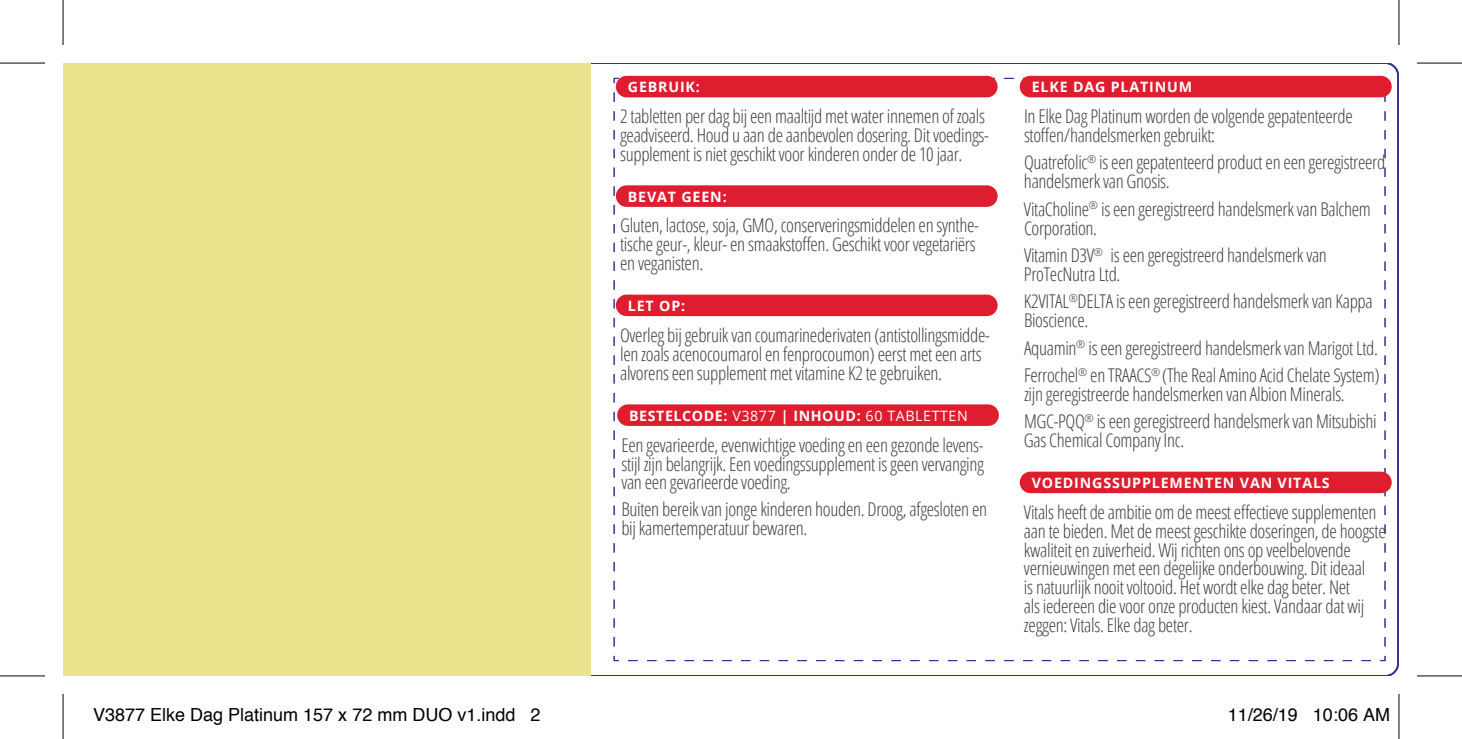
<style>
.page{position:relative;width:1462px;height:739px;background:#fff}
.page>*{position:absolute;margin:0;border:0;box-sizing:border-box;transform-origin:0 0}
.t1{font:300 18.9px/18.9px "Open Sans Condensed";letter-spacing:-.02em;color:#3e3e3f}
.t2{font:18px "Helvetica";color:#000}
.t3{font:700 14.4px "Open Sans";letter-spacing:.06em;color:#fff}
.t4{font:700 14.4px "Open Sans";letter-spacing:.04em;color:#fff}
.s1{font-weight:400}
</style>
<div class="page">
<svg style="left:613px;top:77px;width:6px;height:569px"></svg>
<svg style="left:992px;top:77px;width:32px;height:7px"></svg>
<svg style="left:1379px;top:96px;width:6px;height:565px"></svg>
<svg style="left:613px;top:655px;width:757px;height:6px"></svg>
<div style="left:63px;top:63px;width:528px;height:612px;background:#ece38e"></div>
<div style="left:616px;top:76px;width:381px;height:21px;background:#de1d2f;border-radius:11px"></div>
<div style="left:1019px;top:76px;width:372px;height:21px;background:#de1d2f;border-radius:11px"></div>
<div style="left:1019px;top:471px;width:372px;height:22px;background:#de1d2f;border-radius:11px"></div>
<div style="left:616px;top:185px;width:381px;height:22px;background:#de1d2f;border-radius:11px"></div>
<div style="left:617px;top:404px;width:381px;height:22px;background:#de1d2f;border-radius:11px"></div>
<div style="left:616px;top:294px;width:381px;height:22px;background:#de1d2f;border-radius:11px"></div>
<svg style="left:0;top:676px;width:45px;height:1px"></svg>
<svg style="left:1417px;top:676px;width:44px;height:1px"></svg>
<svg style="left:1399px;top:0;width:1px;height:45px"></svg>
<svg style="left:1399px;top:694px;width:1px;height:44px"></svg>
<hr style="left:0;top:62px;width:45px;height:2px;background:#000">
<hr style="left:1416px;top:62px;width:45px;height:2px;background:#000">
<hr style="left:0;top:675px;width:45px;height:1px;background:#000">
<hr style="left:1416px;top:675px;width:45px;height:1px;background:#000">
<hr style="left:62px;top:0;width:2px;height:45px;background:#000">
<hr style="left:62px;top:693px;width:2px;height:45px;background:#000">
<hr style="left:1398px;top:0;width:1px;height:45px;background:#000">
<hr style="left:1398px;top:693px;width:1px;height:45px;background:#000">
<p class="t3" style="left:628px;top:77px;width:74px">GEBRUIK:</p>
<p class="t3" style="left:1031px;top:77px;width:162px">ELKE DAG PLATINUM</p>
<p class="t1" style="left:620px;top:106px;width:370px">2 tabletten per dag bij een maaltijd met water innemen of zoals geadviseerd. Houd u aan de aanbevolen dosering. Dit voedings&shy;supplement is niet geschikt voor kinderen onder de 10 jaar.</p>
<p class="t3" style="left:628px;top:186px;width:100px">BEVAT GEEN:</p>
<p class="t1" style="left:620px;top:215px;width:360px">Gluten, lactose, soja, GMO, conserveringsmiddelen en synthe&shy;tische geur-, kleur- en smaakstoffen. Geschikt voor vegetariërs en veganisten.</p>
<p class="t3" style="left:628px;top:295px;width:59px">LET OP:</p>
<p class="t1" style="left:620px;top:324px;width:371px">Overleg bij gebruik van coumarinederivaten (antistollingsmidde&shy;len zoals acenocoumarol en fenprocoumon) eerst met een arts alvorens een supplement met vitamine K2 te gebruiken.</p>
<p class="t4" style="left:629px;top:405px;width:340px">BESTELCODE: <span class="s1">V3877</span> | INHOUD: <span class="s1">60 TABLETTEN</span></p>
<p class="t1" style="left:621px;top:434px;width:364px;text-align:justify">Een gevarieerde, evenwichtige voeding en een gezonde levens&shy;stijl zijn belangrijk. Een voedingssupplement is geen vervanging van een gevarieerde voeding.</p>
<p class="t1" style="left:621px;top:499px;width:367px">Buiten bereik van jonge kinderen houden. Droog, afgesloten en bij kamertemperatuur bewaren.</p>
<p class="t1" style="left:1023px;top:106px;width:330px">In Elke Dag Platinum worden de volgende gepatenteerde stoffen/handelsmerken gebruikt:</p>
<p class="t1" style="left:1023px;top:152px;width:363px">Quatrefolic<sup>®</sup> is een gepatenteerd product en een geregistreerd handelsmerk van Gnosis.</p>
<p class="t1" style="left:1023px;top:198px;width:348px">VitaCholine<sup>®</sup> is een geregistreerd handelsmerk van Balchem<br>Corporation.</p>
<p class="t1" style="left:1023px;top:245px;width:304px">Vitamin D3V<sup>®</sup> is een geregistreerd handelsmerk van<br>ProTecNutra Ltd.</p>
<p class="t1" style="left:1023px;top:291px;width:350px">K2VITAL<sup>®</sup>DELTA is een geregistreerd handelsmerk van Kappa<br>Bioscience.</p>
<p class="t1" style="left:1023px;top:333px;width:357px;line-height:27.3px">Aquamin<sup>®</sup> is een geregistreerd handelsmerk van Marigot Ltd.<br>Ferrochel<sup>®</sup> en TRAACS<sup>®</sup> (The Real Amino Acid Chelate System)</p>
<p class="t1" style="left:1023px;top:379px;width:354px;line-height:27.3px">zijn geregistreerde handelsmerken van Albion Minerals.<br>MGC-PQQ<sup>®</sup> is een geregistreerd handelsmerk van Mitsubishi</p>
<p class="t1" style="left:1023px;top:430px;width:162px">Gas Chemical Company Inc.</p>
<p class="t3" style="left:1031px;top:472px;width:299px">VOEDINGSSUPPLEMENTEN VAN VITALS</p>
<p class="t1" style="left:1023px;top:501px;width:363px">Vitals heeft de ambitie om de meest effectieve supplementen aan te bieden. Met de meest geschikte doseringen, de hoogste kwaliteit en zuiverheid. Wij richten ons op veelbelovende vernieuwingen met een degelijke onderbouwing. Dit ideaal<br>is natuurlijk nooit voltooid. Het wordt elke dag beter. Net<br>als iedereen die voor onze producten kiest. Vandaar dat wij zeggen: Vitals. Elke dag beter.</p>
<p class="t2" style="left:93px;top:700px;width:449px">V3877 Elke Dag Platinum 157 x 72 mm DUO v1.indd 2</p>
<p class="t2" style="left:1227px;top:700px;width:164px">11/26/19 10:06 AM</p>
</div>
